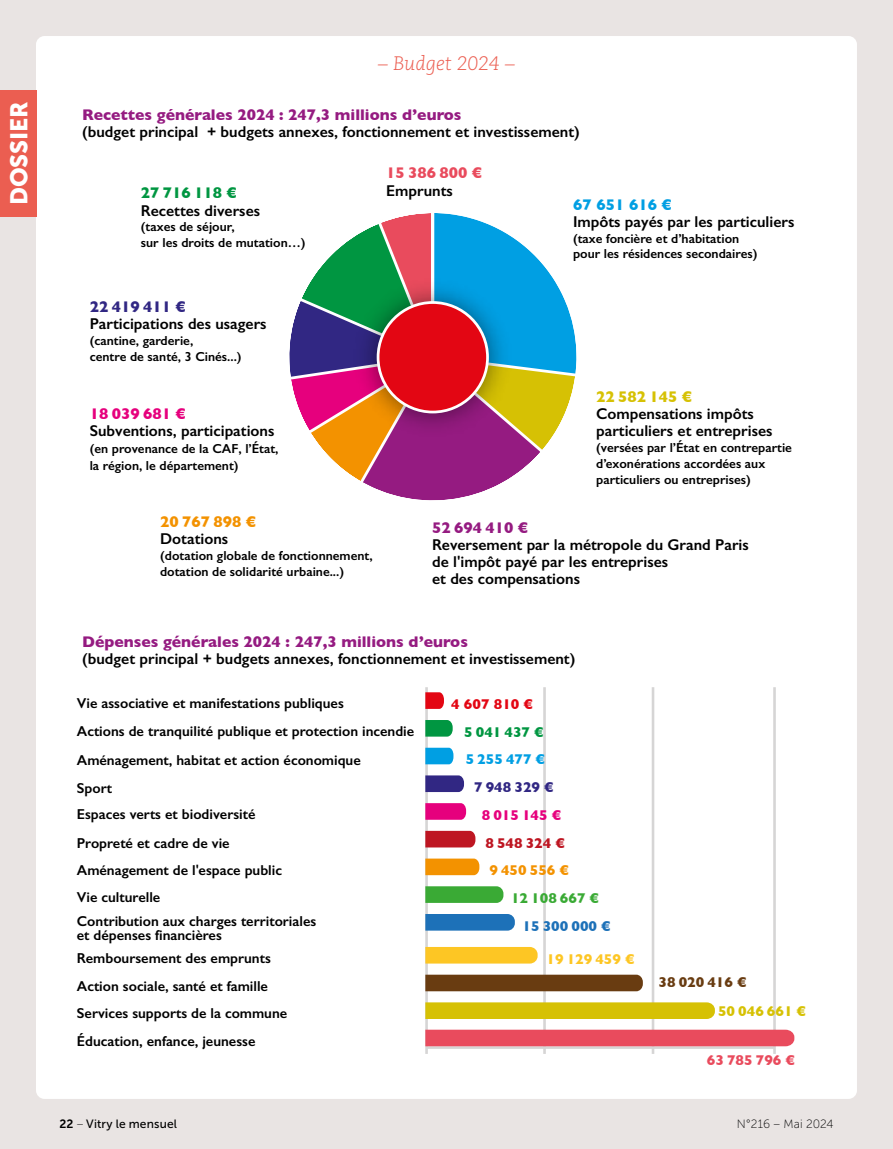
<style>
.page{position:relative;width:893px;height:1149px;background:#fff}
.page>*{position:absolute;margin:0;border:0;box-sizing:border-box;transform-origin:0 0}
.t1{font:24px "Museo Sans 900";letter-spacing:-.005em;color:#fff}
.t2{font:italic 300 19.5px "Caecilia LT Std";letter-spacing:-.005em;color:#eb5e51}
.t3{font:600 15.75px/17px "Gill Sans";color:#000}
.t4{font:700 15.75px "Gill Sans";color:#951b81}
.t5{font:700 15.75px "Gill Sans";color:#009fe3}
.t6{font:700 15.75px "Gill Sans";color:#d6c104}
.t7{font:700 15.75px "Gill Sans";color:#e6007d}
.t8{font:700 15.75px "Gill Sans";color:#312783}
.t9{font:700 15.75px "Gill Sans";color:#009641}
.t10{font:700 15.75px "Gill Sans";color:#e94b5d}
.t11{font:700 15.75px "Gill Sans";color:#f39200}
.t12{font:600 14.4px/27.3px "Gill Sans";color:#000}
.t13{font:700 14.4px "Gill Sans";color:#3aaa35}
.t14{font:700 14.4px "Gill Sans";color:#1d71b8}
.t15{font:700 14.4px "Gill Sans";color:#fdc624}
.t16{font:700 14.4px "Gill Sans";color:#693c11}
.t17{font:700 14.4px "Gill Sans";color:#d6c104}
.t18{font:700 14.4px "Gill Sans";color:#e94b5d}
.t19{font:700 14.4px "Gill Sans";color:#e30613}
.t20{font:700 14.4px "Gill Sans";color:#009641}
.t21{font:700 14.4px "Gill Sans";color:#009fe3}
.t22{font:700 14.4px "Gill Sans";color:#312783}
.t23{font:700 14.4px "Gill Sans";color:#e6007d}
.t24{font:700 14.4px "Gill Sans";color:#be1622}
.t25{font:700 14.4px "Gill Sans";color:#f39200}
.t26{font:600 13.05px/15.8px "Gill Sans";color:#000}
.t27{font:12px "Museo Sans 500";letter-spacing:.015em;color:#000}
.t28{font:12px "Museo Sans 100";color:#000}
.s1{font-family:"Museo Sans 700"}
.s2{font-family:"Museo Sans 100"}
</style>
<div class="page">
<div style="left:0;top:0;width:893px;height:1148px;background:#e9e4e3"></div>
<div style="left:36px;top:36px;width:821px;height:1062px;background:#fff;border-radius:9px"></div>
<div style="left:0;top:90px;width:36px;height:126px;background:#eb5e51"></div>
<hr style="left:543px;top:687px;width:3px;height:366px;background:#d6d5d5">
<hr style="left:425px;top:687px;width:3px;height:366px;background:#d6d5d5">
<hr style="left:426px;top:1045px;width:348px;height:3px;background:#d6d5d5">
<hr style="left:652px;top:687px;width:2px;height:366px;background:#d6d5d5">
<hr style="left:773px;top:687px;width:3px;height:366px;background:#d6d5d5">
<svg style="left:425px;top:692px;width:19px;height:16px"></svg>
<svg style="left:425px;top:719px;width:28px;height:17px"></svg>
<svg style="left:425px;top:747px;width:28px;height:17px"></svg>
<svg style="left:425px;top:775px;width:39px;height:16px"></svg>
<svg style="left:425px;top:802px;width:41px;height:17px"></svg>
<svg style="left:425px;top:830px;width:50px;height:17px"></svg>
<svg style="left:425px;top:858px;width:54px;height:16px"></svg>
<svg style="left:425px;top:886px;width:78px;height:16px"></svg>
<svg style="left:425px;top:913px;width:90px;height:17px;background:#2e7bbd"></svg>
<svg style="left:425px;top:946px;width:113px;height:17px;background:#fcca34"></svg>
<svg style="left:425px;top:974px;width:218px;height:16px;background:#70451c"></svg>
<svg style="left:425px;top:1002px;width:290px;height:16px;background:#d7c20b"></svg>
<div style="left:425px;top:1029px;width:369px;height:16px;background:#e94b5d"></div>
<svg style="left:289px;top:213px;width:288px;height:288px"></svg>
<img style="left:344px;top:268px;width:178px;height:178px">
<div style="left:378px;top:302px;width:109px;height:110px;background:#e30613;border-radius:50%"></div>
<div style="left:377px;top:301px;width:112px;height:112px;border:3px solid #fff;border-radius:50%"></div>
<h1 class="t1" style="left:5px;top:205px;width:105px;rotate:-90deg">DOSSIER</h1>
<h2 class="t2" style="left:378px;top:52px;width:138px">– Budget 2024 –</h2>
<p class="t4" style="left:82px;top:103px;width:381px">Recettes générales 2024 : 247,3 millions d’euros</p>
<p class="t3" style="left:82px;top:123px;width:499px">(budget principal + budgets annexes, fonctionnement et investissement)</p>
<p class="t9" style="left:141px;top:180px;width:97px">27 716 118 €</p>
<p class="t3" style="left:141px;top:201px;width:121px">Recettes diverses</p>
<p class="t26" style="left:141px;top:219px;width:166px">(taxes de séjour,<br>sur les droits de mutation…)</p>
<p class="t10" style="left:386px;top:161px;width:97px">15 386 800 €</p>
<p class="t3" style="left:386px;top:181px;width:68px">Emprunts</p>
<p class="t5" style="left:573px;top:192px;width:100px">67 651 616 €</p>
<p class="t3" style="left:573px;top:213px;width:223px">Impôts payés par les particuliers</p>
<p class="t26" style="left:573px;top:230px;width:186px">(taxe foncière et d’habitation pour les résidences secondaires)</p>
<p class="t8" style="left:90px;top:294px;width:97px">22 419 411 €</p>
<p class="t3" style="left:90px;top:315px;width:178px">Participations des usagers</p>
<p class="t26" style="left:90px;top:332px;width:153px">(cantine, garderie,<br>centre de santé, 3 Cinés...)</p>
<p class="t7" style="left:90px;top:401px;width:97px">18 039 681 €</p>
<p class="t3" style="left:90px;top:422px;width:186px">Subventions, participations</p>
<p class="t26" style="left:90px;top:440px;width:190px;line-height:17px">(en provenance de la CAF, l’État, la région, le département)</p>
<p class="t11" style="left:160px;top:509px;width:97px">20 767 898 €</p>
<p class="t3" style="left:160px;top:530px;width:70px">Dotations</p>
<p class="t26" style="left:160px;top:547px;width:214px">(dotation globale de fonctionnement, dotation de solidarité urbaine...)</p>
<p class="t6" style="left:596px;top:384px;width:97px">22 582 145 €</p>
<p class="t3" style="left:596px;top:405px;width:178px">Compensations impôts particuliers et entreprises</p>
<p class="t26" style="left:596px;top:439px;width:197px">(versées par l’État en contrepartie d’exonérations accordées aux particuliers ou entreprises)</p>
<p class="t4" style="left:432px;top:515px;width:97px">52 694 410 €</p>
<p class="t3" style="left:432px;top:536px;width:318px">Reversement par la métropole du Grand Paris de l'impôt payé par les entreprises<br>et des compensations</p>
<p class="t4" style="left:82px;top:629px;width:387px">Dépenses générales 2024 : 247,3 millions d’euros</p>
<p class="t3" style="left:82px;top:649px;width:495px">(budget principal + budgets annexes, fonctionnement et investissement)</p>
<p class="t12" style="left:77px;top:688px;width:339px;line-height:28.3px">Vie associative et manifestations publiques<br>Actions de tranquilité publique et protection incendie</p>
<p class="t12" style="left:77px;top:745px;width:285px">Aménagement, habitat et action économique</p>
<p class="t12" style="left:77px;top:773px;width:37px">Sport</p>
<p class="t12" style="left:77px;top:800px;width:180px">Espaces verts et biodiversité</p>
<p class="t12" style="left:77px;top:829px;width:154px">Propreté et cadre de vie</p>
<p class="t12" style="left:77px;top:856px;width:207px">Aménagement de l'espace public</p>
<p class="t12" style="left:77px;top:884px;width:241px;line-height:23.7px">Vie culturelle<br>Contribution aux charges territoriales</p>
<p class="t12" style="left:77px;top:923px;width:195px;line-height:22.6px">et dépenses financières<br>Remboursement des emprunts</p>
<p class="t12" style="left:77px;top:971px;width:212px">Action sociale, santé et famille<br>Services supports de la commune<br>Éducation, enfance, jeunesse</p>
<p class="t19" style="left:451px;top:692px;width:83px">4 607 810 €</p>
<p class="t20" style="left:464px;top:720px;width:81px">5 041 437 €</p>
<p class="t21" style="left:466px;top:747px;width:81px">5 255 477 €</p>
<p class="t22" style="left:474px;top:775px;width:81px">7 948 329 €</p>
<p class="t23" style="left:482px;top:803px;width:81px">8 015 145 €</p>
<p class="t24" style="left:485px;top:831px;width:81px">8 548 324 €</p>
<p class="t25" style="left:489px;top:858px;width:81px">9 450 556 €</p>
<p class="t13" style="left:511px;top:886px;width:89px">12 108 667 €</p>
<p class="t14" style="left:523px;top:914px;width:89px">15 300 000 €</p>
<p class="t15" style="left:546px;top:947px;width:89px">19 129 459 €</p>
<p class="t16" style="left:658px;top:970px;width:89px">38 020 416 €</p>
<p class="t17" style="left:718px;top:999px;width:89px">50 046 661 €</p>
<p class="t18" style="left:707px;top:1048px;width:89px">63 785 796 €</p>
<p class="t27" style="left:60px;top:1116px;width:119px"><span class="s1">22</span> <span class="s2">–</span> Vitry le mensuel</p>
<p class="t28" style="left:737px;top:1116px;width:98px">N°216 – Mai 2024</p>
</div>
